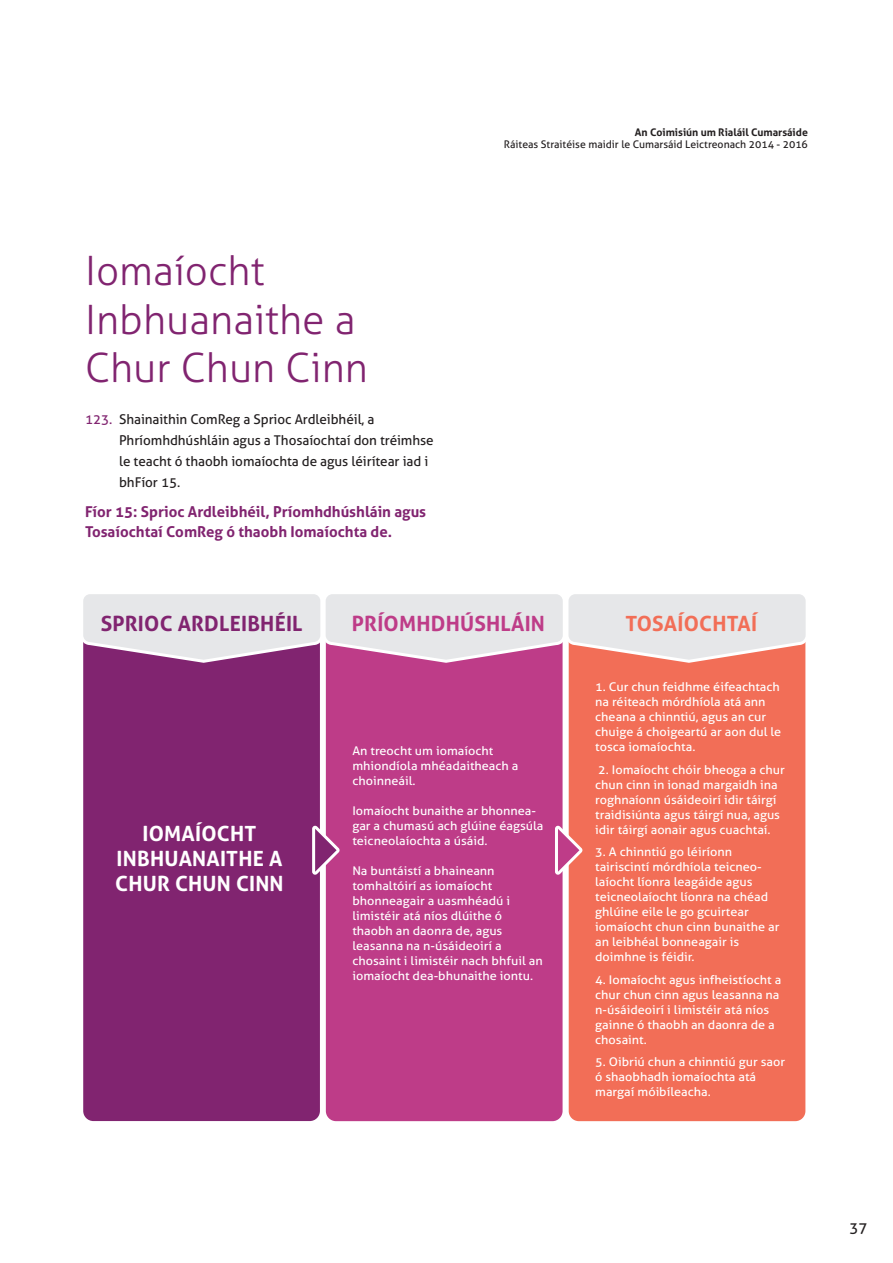
<style>
.page{position:relative;width:893px;height:1263px;background:#fff}
.page>*{position:absolute;margin:0;border:0;box-sizing:border-box;transform-origin:0 0}
.Section_text{font:300 40.5px/48.6px "Aller";color:#812470}
.t1{font:700 21px/25.2px "Aller";letter-spacing:.01em;color:#fff;text-align:center}
.t2{font:700 21px "Aller";letter-spacing:.01em;color:#812470}
.t3{font:700 21px "Aller";letter-spacing:.01em;color:#be3c88}
.t4{font:700 21px "Aller";letter-spacing:.01em;color:#f26e57}
.text_heading_2__Sect{font:700 15px/19.5px "Aller";color:#812470}
.t5{font:15px "Aller";color:#231f20}
.t6{font:13.5px/21px "Aller";letter-spacing:-.005em;color:#231f20}
.t7{font:12px/15px "Aller";color:#fff;scale:1.06 1}
.t8{font:10.5px "Aller";color:#231f20}
.t9{font:700 10.5px "Aller";color:#231f20}
.s1{color:#812470}
</style>
<div class="page">
<div style="left:83px;top:593px;width:237px;height:528px;background:#812470;border-radius:10px"></div>
<div style="left:326px;top:594px;width:237px;height:527px;background:#be3c88;border-radius:10px"></div>
<svg style="left:312px;top:826px;width:28px;height:49px"></svg>
<div style="left:569px;top:594px;width:236px;height:527px;background:#f26e57;border-radius:10px"></div>
<svg style="left:83px;top:593px;width:723px;height:70px"></svg>
<svg style="left:555px;top:826px;width:27px;height:49px"></svg>
<p class="Section_text" style="left:85px;top:246px;width:284px">Iomaíocht<br>Inbhuanaithe a<br>Chur Chun Cinn</p>
<p class="t6" style="left:119px;top:409px;width:316px;text-indent:-34px"><span class="s1">123.</span> Shainaithin ComReg a Sprioc Ardleibhéil, a Phríomhdhúshláin agus a Thosaíochtaí don tréimhse le teacht ó thaobh iomaíochta de agus léirítear iad i bhFíor 15.</p>
<p class="text_heading_2__Sect" style="left:85px;top:502px;width:343px">Fíor 15: Sprioc Ardleibhéil, Príomhdhúshláin agus<br>Tosaíochtaí ComReg ó thaobh Iomaíochta de.</p>
<p class="t9" style="left:635px;top:126px;width:175px">An Coimisiún um Rialáil Cumarsáide</p>
<p class="t8" style="left:504px;top:138px;width:306px">Ráiteas Straitéise maidir le Cumarsáid Leictreonach 2014 - 2016</p>
<h2 class="t2" style="left:101px;top:611px;width:203px">SPRIOC ARDLEIBHÉIL</h2>
<h2 class="t3" style="left:352px;top:611px;width:195px">PRÍOMHDHÚSHLÁIN</h2>
<h2 class="t4" style="left:625px;top:611px;width:133px">TOSAÍOCHTAÍ</h2>
<h2 class="t1" style="left:115px;top:820px;width:170px">IOMAÍOCHT<br>INBHUANAITHE A<br>CHUR CHUN CINN</h2>
<p class="t7" style="left:352px;top:743px;width:158px">An treocht um iomaíocht mhiondíola mhéadaitheach a choinneáil.</p>
<p class="t7" style="left:352px;top:803px;width:182px">Iomaíocht bunaithe ar bhonnea&shy;gar a chumasú ach glúine éagsúla teicneolaíochta a úsáid.</p>
<p class="t7" style="left:352px;top:863px;width:181px">Na buntáistí a bhaineann tomhaltóirí as iomaíocht bhonneagair a uasmhéadú i limistéir atá níos dlúithe ó thaobh an daonra de, agus leasanna na n-úsáideoirí a chosaint i limistéir nach bhfuil an iomaíocht dea-bhunaithe iontu.</p>
<p class="t7" style="left:595px;top:679px;width:177px">1. Cur chun feidhme éifeachtach na réiteach mórdhíola atá ann cheana a chinntiú, agus an cur chuige á choigeartú ar aon dul le tosca iomaíochta.</p>
<p class="t7" style="left:595px;top:762px;width:180px">2. Iomaíocht chóir bheoga a chur chun cinn in ionad margaidh ina roghnaíonn úsáideoirí idir táirgí traidisiúnta agus táirgí nua, agus idir táirgí aonair agus cuachtaí.</p>
<p class="t7" style="left:595px;top:844px;width:175px">3. A chinntiú go léiríonn tairiscintí mórdhíola teicneo&shy;laíocht líonra leagáide agus teicneolaíocht líonra na chéad ghlúine eile le go gcuirtear iomaíocht chun cinn bunaithe ar an leibhéal bonneagair is doimhne is féidir.</p>
<p class="t7" style="left:595px;top:972px;width:177px">4. Iomaíocht agus infheistíocht a chur chun cinn agus leasanna na n-úsáideoirí i limistéir atá níos gainne ó thaobh an daonra de a chosaint.</p>
<p class="t7" style="left:595px;top:1054px;width:181px">5. Oibriú chun a chinntiú gur saor ó shaobhadh iomaíochta atá margaí móibíleacha.</p>
<p class="t5" style="left:849px;top:1218px;width:19px">37</p>
</div>
